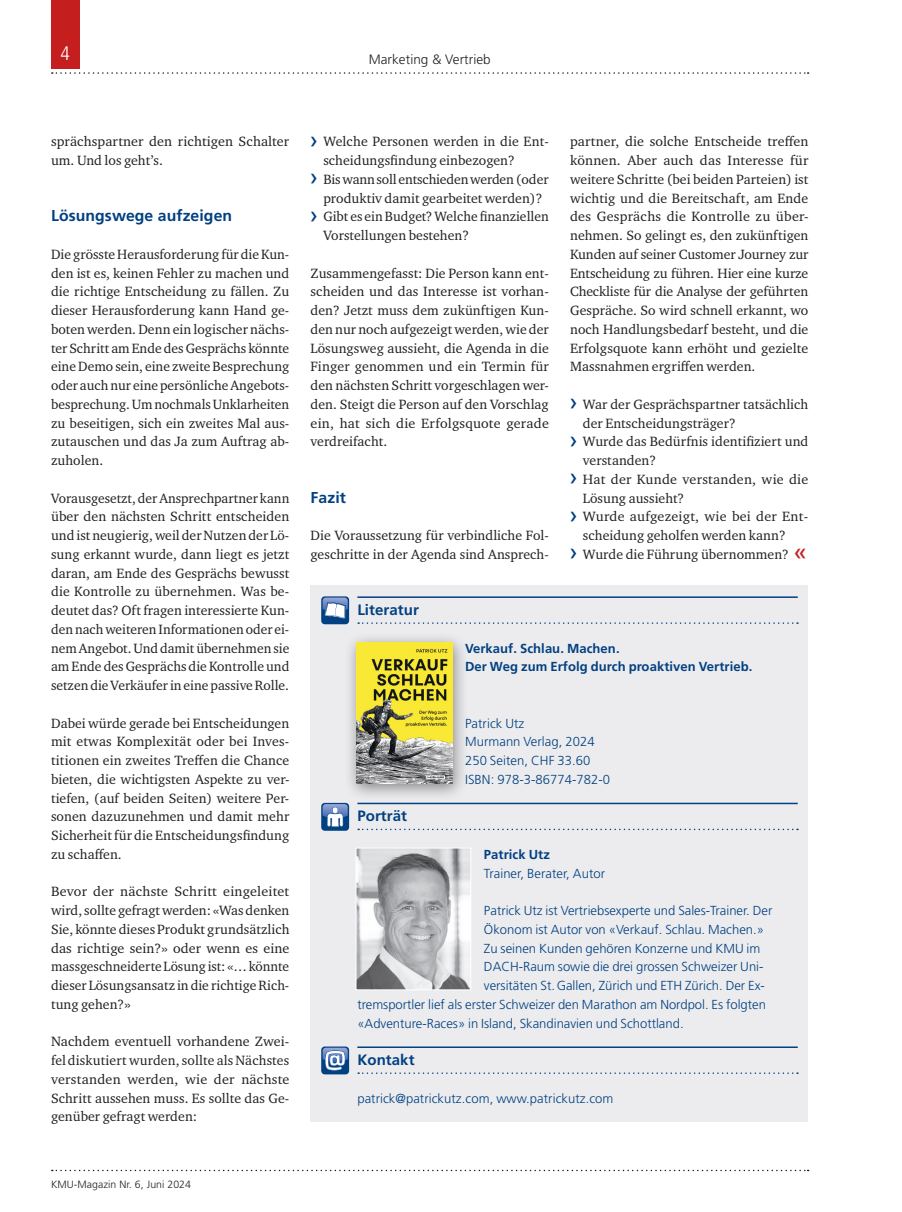
<style>
.page{position:relative;width:902px;height:1212px;background:#fff}
.page>*{position:absolute;margin:0;border:0;box-sizing:border-box;transform-origin:0 0}
.t1{font:300 condensed 19.5px "Frutiger LT Std";color:#fff}
.t2{font:700 15.75px "Frutiger LT Std";letter-spacing:.005em;color:#014081}
.t3{font:700 15px "Frutiger LT Std";letter-spacing:.005em;color:#014081}
.t4{font:13.8px/18.8px "Charter ITC Std";letter-spacing:.005em;color:#231f20;text-align:justify}
.t5{font:300 13.5px "Frutiger LT Std";letter-spacing:.005em;color:#231f20}
.t6{font:300 13.05px/18.8px "Frutiger LT Std";color:#014081}
.t7{font:700 13.05px/18.8px "Frutiger LT Std";letter-spacing:.005em;color:#014081}
.t8{font:300 10.5px "Frutiger LT Std";letter-spacing:.005em;color:#231f20}
.s1{font-family:"Frutiger LT Std";font-size:24px;color:#014081}
.s2{font-family:"Frutiger LT Std";font-size:24px;color:#c41e1f}
</style>
<div class="page">
<svg style="left:52px;top:72px;width:756px;height:2px"></svg>
<div style="left:51px;top:0;width:29px;height:68px;background:#c41e1f"></div>
<svg style="left:52px;top:1170px;width:756px;height:1px"></svg>
<div style="left:310px;top:585px;width:498px;height:536px;background:#ececee"></div>
<hr style="left:357px;top:596px;width:440px;height:2px;background:#014081">
<svg style="left:358px;top:622px;width:439px;height:2px"></svg>
<hr style="left:357px;top:803px;width:440px;height:1px;background:#014081">
<svg style="left:358px;top:829px;width:439px;height:1px"></svg>
<hr style="left:357px;top:1046px;width:440px;height:2px;background:#014081">
<svg style="left:358px;top:1072px;width:439px;height:2px"></svg>
<div style="left:321px;top:803px;width:28px;height:28px;background:#014081;border-radius:4px"></div>
<svg style="left:322px;top:804px;width:26px;height:22px"></svg>
<svg style="left:321px;top:1046px;width:28px;height:28px"></svg>
<svg style="left:322px;top:1048px;width:26px;height:22px"></svg>
<img style="left:357px;top:850px;width:112px;height:138px">
<div style="left:355px;top:848px;width:116px;height:142px;border:1px solid #fff"></div>
<div style="left:321px;top:596px;width:28px;height:28px;background:linear-gradient(to right,#003f80,#064484);border-radius:4px"></div>
<svg style="left:322px;top:598px;width:26px;height:20px"></svg>
<div style="left:344px;top:631px;width:124px;height:170px;background:#231f20;opacity:.5"></div>
<img style="left:356px;top:642px;width:96px;height:142px">
<h1 class="t1" style="left:61px;top:42px;width:11px">4</h1>
<p class="t5" style="left:368px;top:51px;width:124px">Marketing &amp; Vertrieb</p>
<p class="t4" style="left:51px;top:132px;width:240px">sprächspartner den richtigen Schalter um. Und los geht’s.</p>
<p class="t2" style="left:51px;top:207px;width:182px">Lösungswege aufzeigen</p>
<p class="t4" style="left:51px;top:244px;width:240px">Die grösste Herausforderung für die Kun&shy;den ist es, keinen Fehler zu machen und die richtige Entscheidung zu fällen. Zu dieser Herausforderung kann Hand ge&shy;boten werden. Denn ein logischer nächs&shy;ter Schritt am Ende des Gesprächs könnte eine Demo sein, eine zweite Besprechung oder auch nur eine persönliche Angebots&shy;besprechung. Um nochmals Unklarheiten zu beseitigen, sich ein zweites Mal aus&shy;zutauschen und das Ja zum Auftrag ab&shy;zuholen.</p>
<p class="t4" style="left:51px;top:488px;width:240px">Vorausgesetzt, der Ansprechpartner kann über den nächsten Schritt entscheiden und ist neugierig, weil der Nutzen der Lö&shy;sung erkannt wurde, dann liegt es jetzt daran, am Ende des Gesprächs bewusst die Kontrolle zu übernehmen. Was be&shy;deutet das? Oft fragen interessierte Kun&shy;den nach weiteren Informationen oder ei&shy;nem Angebot. Und damit übernehmen sie am Ende des Gesprächs die Kontrolle und setzen die Verkäufer in eine passive Rolle.</p>
<p class="t4" style="left:51px;top:713px;width:240px">Dabei würde gerade bei Entscheidungen mit etwas Komplexität oder bei Inves&shy;titionen ein zweites Treffen die Chance bieten, die wichtigsten Aspekte zu ver&shy;tiefen, (auf beiden Seiten) weitere Per&shy;sonen dazuzunehmen und damit mehr Sicherheit für die Entscheidungsfindung zu schaffen.</p>
<p class="t4" style="left:51px;top:882px;width:240px">Bevor der nächste Schritt eingeleitet wird, sollte gefragt werden: «Was denken Sie, könnte dieses Produkt grundsätzlich das richtige sein?» oder wenn es eine massgeschneiderte Lösung ist: «… könnte dieser Lösungsansatz in die richtige Rich&shy;tung gehen?»</p>
<p class="t4" style="left:51px;top:1032px;width:240px;text-align:left">Nachdem eventuell vorhandene Zwei-- fel diskutiert wurden, sollte als Nächstes verstanden werden, wie der nächste Schritt aussehen muss. Es sollte das Ge&shy;genüber gefragt werden:</p>
<p class="t4" style="left:310px;top:132px;width:240px"><span class="s1">›</span> Welche Personen werden in die Ent-</p>
<p class="t4" style="left:323px;top:151px;width:193px">scheidungsfindung einbezogen?</p>
<p class="t4" style="left:310px;top:169px;width:239px"><span class="s1">›</span> Bis wann soll entschieden werden (oder</p>
<p class="t4" style="left:323px;top:188px;width:220px">produktiv damit gearbeitet werden)?</p>
<p class="t4" style="left:310px;top:207px;width:240px"><span class="s1">›</span> Gibt es ein Budget? Welche finanziellen</p>
<p class="t4" style="left:323px;top:226px;width:147px">Vorstellungen bestehen?</p>
<p class="t4" style="left:310px;top:263px;width:240px;text-align:left">Zusammengefasst: Die Person kann ent&shy;scheiden und das Interesse ist vorhan&shy;den? Jetzt muss dem zukünftigen Kun--- den nur noch aufgezeigt werden, wie der Lösungsweg aussieht, die Agenda in die Finger genommen und ein Termin für den nächsten Schritt vorgeschlagen wer&shy;den. Steigt die Person auf den Vorschlag ein, hat sich die Erfolgsquote gerade verdreifacht.</p>
<p class="t2" style="left:310px;top:488px;width:37px">Fazit</p>
<p class="t4" style="left:310px;top:526px;width:240px">Die Voraussetzung für verbindliche Fol&shy;geschritte in der Agenda sind Ansprech-</p>
<p class="t3" style="left:357px;top:601px;width:63px">Literatur</p>
<p class="t4" style="left:570px;top:132px;width:240px">partner, die solche Entscheide treffen können. Aber auch das Interesse für weitere Schritte (bei beiden Parteien) ist wichtig und die Bereitschaft, am Ende des Gesprächs die Kontrolle zu über&shy;nehmen. So gelingt es, den zukünftigen Kunden auf seiner Customer Journey zur Entscheidung zu führen. Hier eine kurze Checkliste für die Analyse der geführten Gespräche. So wird schnell erkannt, wo noch Handlungsbedarf besteht, und die Erfolgsquote kann erhöht und gezielte Massnahmen ergriffen werden.</p>
<p class="t4" style="left:570px;top:394px;width:240px"><span class="s1">›</span> War der Gesprächspartner tatsächlich</p>
<p class="t4" style="left:583px;top:413px;width:154px">der Entscheidungsträger?</p>
<p class="t4" style="left:570px;top:432px;width:240px"><span class="s1">›</span> Wurde das Bedürfnis identifiziert und</p>
<p class="t4" style="left:583px;top:451px;width:75px">verstanden?</p>
<p class="t4" style="left:570px;top:469px;width:240px"><span class="s1">›</span> Hat der Kunde verstanden, wie die</p>
<p class="t4" style="left:583px;top:488px;width:103px">Lösung aussieht?</p>
<p class="t4" style="left:570px;top:507px;width:240px"><span class="s1">›</span> Wurde aufgezeigt, wie bei der Ent-</p>
<p class="t4" style="left:583px;top:526px;width:204px">scheidung geholfen werden kann?</p>
<p class="t4" style="left:570px;top:544px;width:238px"><span class="s1">›</span> Wurde die Führung übernommen? <span class="s2">«</span></p>
<p class="t7" style="left:465px;top:639px;width:289px">Verkauf. Schlau. Machen.<br>Der Weg zum Erfolg durch proaktiven Vertrieb.</p>
<p class="t3" style="left:357px;top:807px;width:51px">Porträt</p>
<p class="t6" style="left:465px;top:714px;width:147px">Patrick Utz<br>Murmann Verlag, 2024<br>250 Seiten, CHF 33.60<br>ISBN: 978-3-86774-782-0</p>
<p class="t7" style="left:484px;top:845px;width:67px">Patrick Utz</p>
<p class="t6" style="left:484px;top:864px;width:123px">Trainer, Berater, Autor</p>
<p class="t6" style="left:484px;top:901px;width:290px">Patrick Utz ist Vertriebsexperte und Sales-Trainer. Der</p>
<p class="t6" style="left:484px;top:920px;width:281px">Ökonom ist Autor von «Verkauf. Schlau. Machen.»</p>
<p class="t6" style="left:484px;top:939px;width:278px">Zu seinen Kunden gehören Konzerne und KMU im</p>
<p class="t6" style="left:484px;top:958px;width:281px">DACH-Raum sowie die drei grossen Schweizer Uni-</p>
<p class="t6" style="left:484px;top:976px;width:282px">versitäten St.Gallen, Zürich und ETH Zürich. Der Ex-</p>
<p class="t6" style="left:357px;top:995px;width:410px">tremsportler lief als erster Schweizer den Marathon am Nordpol. Es folgten</p>
<p class="t6" style="left:357px;top:1014px;width:328px">«Adventure-Races» in Island, Skandinavien und Schottland.</p>
<p class="t3" style="left:357px;top:1051px;width:59px">Kontakt</p>
<p class="t6" style="left:357px;top:1089px;width:257px">patrick@patrickutz.com, www.patrickutz.com</p>
<p class="t8" style="left:51px;top:1178px;width:141px">KMU-Magazin Nr. 6, Juni 2024</p>
</div>
